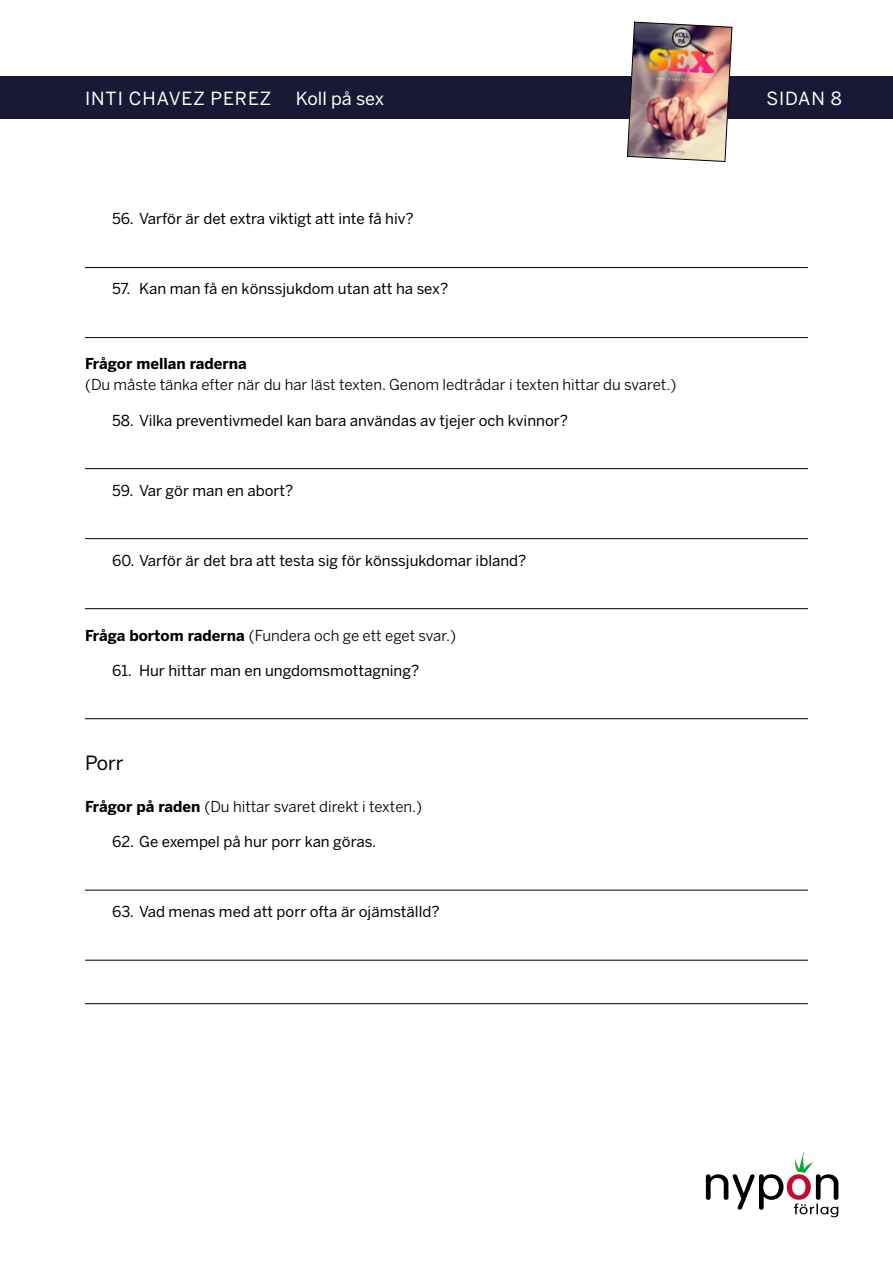
<style>
.page{position:relative;width:893px;height:1263px;background:#fff}
.page>*{position:absolute;margin:0;border:0;box-sizing:border-box;transform-origin:0 0}
.t1{font:19.5px "Benton Sans";color:#000}
.t2{font:18px "Benton Sans";letter-spacing:.05em;color:#fff}
.t3{font:18px "Benton Sans";letter-spacing:-.005em;color:#fff}
.t4{font:15px "Benton Sans";color:#000}
.t5{font:15px "Benton Sans";color:#000}
.t6{font:700 15px "Benton Sans";color:#000}
.s1{font-weight:700}
</style>
<div class="page">
<div style="left:0;top:77px;width:893px;height:42px;background:#1a1935"></div>
<img style="left:627px;top:21px;width:106px;height:141px">
<svg style="left:706px;top:1152px;width:132px;height:65px"></svg>
<hr style="left:85px;top:267px;width:723px;height:1px;background:#000">
<hr style="left:85px;top:337px;width:723px;height:1px;background:#000">
<hr style="left:85px;top:468px;width:723px;height:1px;background:#000">
<hr style="left:85px;top:538px;width:723px;height:1px;background:#000">
<hr style="left:85px;top:608px;width:723px;height:1px;background:#000">
<hr style="left:85px;top:718px;width:723px;height:1px;background:#000">
<hr style="left:85px;top:890px;width:723px;height:1px;background:#000">
<hr style="left:85px;top:960px;width:723px;height:1px;background:#000">
<hr style="left:85px;top:1003px;width:723px;height:1px;background:#000">
<p class="t2" style="left:85px;top:88px;width:188px">INTI CHAVEZ PEREZ</p>
<p class="t3" style="left:296px;top:88px;width:90px">Koll på sex</p>
<p class="t2" style="left:766px;top:88px;width:77px">SIDAN 8</p>
<p class="t4" style="left:112px;top:210px;width:303px">56. Varför är det extra viktigt att inte få hiv?</p>
<p class="t4" style="left:112px;top:280px;width:338px">57. Kan man få en könssjukdom utan att ha sex?</p>
<p class="t6" style="left:85px;top:355px;width:163px">Frågor mellan raderna</p>
<p class="t5" style="left:85px;top:376px;width:593px">(Du måste tänka efter när du har läst texten. Genom ledtrådar i texten hittar du svaret.)</p>
<p class="t4" style="left:112px;top:411px;width:457px">58. Vilka preventivmedel kan bara användas av tjejer och kvinnor?</p>
<p class="t4" style="left:112px;top:481px;width:183px">59. Var gör man en abort?</p>
<p class="t4" style="left:112px;top:551px;width:416px">60. Varför är det bra att testa sig för könssjukdomar ibland?</p>
<p class="t5" style="left:85px;top:626px;width:373px"><span class="s1">Fråga bortom raderna</span> (Fundera och ge ett eget svar.)</p>
<p class="t4" style="left:112px;top:661px;width:309px">61. Hur hittar man en ungdomsmottagning?</p>
<h1 class="t1" style="left:85px;top:751px;width:40px">Porr</h1>
<p class="t5" style="left:85px;top:797px;width:339px"><span class="s1">Frågor på raden</span> (Du hittar svaret direkt i texten.)</p>
<p class="t4" style="left:112px;top:833px;width:266px">62. Ge exempel på hur porr kan göras.</p>
<p class="t4" style="left:112px;top:903px;width:329px">63. Vad menas med att porr ofta är ojämställd?</p>
</div>
